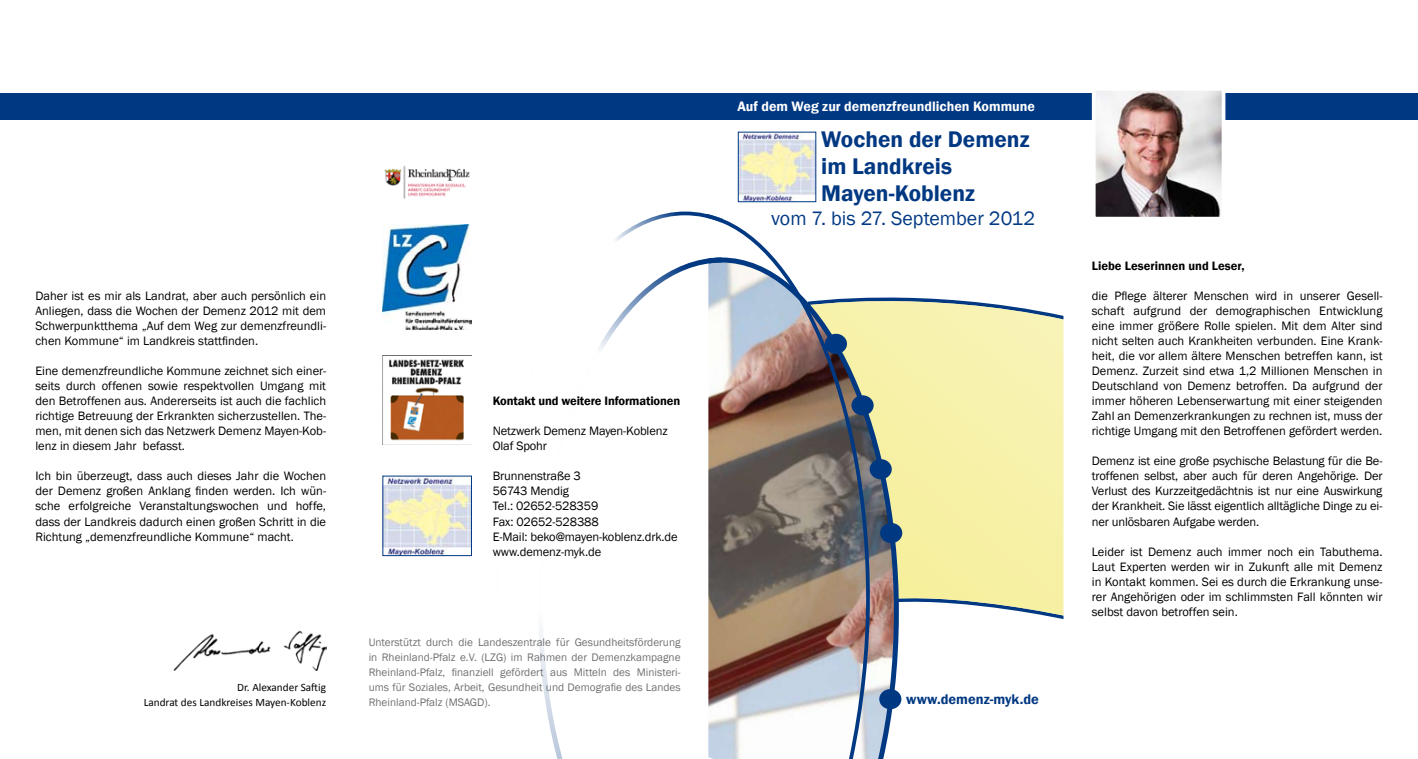
<style>
.page{position:relative;width:1418px;height:759px;background:#fff}
.page>*{position:absolute;margin:0;border:0;box-sizing:border-box;transform-origin:0 0}
.t1{font:600 23.25px/27px "Franklin Gothic";color:#003882}
.t2{font:20px "Franklin Gothic";color:#003882}
.t3{font:600 14.38px "Franklin Gothic";color:#003882}
.t4{font:600 14px "Franklin Gothic";color:#fff}
.t5{font:12.5px/15px "Franklin Gothic";color:#000;text-align:justify}
.t6{font:600 12.5px "Franklin Gothic";letter-spacing:-.01em;color:#000}
.t7{font:11.25px/15px "Franklin Gothic";color:#707173;text-align:justify}
.t8{font:11.25px/15px "Calibri";color:#000;text-align:right}
</style>
<div class="page">
<svg style="left:1042px;top:615px;width:21px;height:4px"></svg>
<svg style="left:901px;top:297px;width:51px;height:3px"></svg>
<svg style="left:901px;top:300px;width:162px;height:315px;background:#f2eeab"></svg>
<div style="left:0;top:94px;width:1417px;height:26px;background:#003882"></div>
<img style="left:383px;top:224px;width:88px;height:105px">
<img style="left:384px;top:166px;width:86px;height:33px">
<img style="left:389px;top:359px;width:75px;height:82px">
<img style="left:384px;top:477px;width:86px;height:77px">
<div style="left:382px;top:475px;width:90px;height:81px;border:1px solid #003882"></div>
<img style="left:1096px;top:92px;width:124px;height:123px">
<div style="left:1091px;top:87px;width:134px;height:133px;border:4px solid #fff"></div>
<img style="left:173px;top:630px;width:153px;height:40px">
<svg style="left:871px;top:297px;width:30px;height:461px;background:#bebca5"></svg>
<div style="left:880px;top:522px;width:22px;height:21px;background:#003882;border-radius:50%"></div>
<div style="left:869px;top:459px;width:22px;height:20px;background:#003882;border-radius:50%"></div>
<div style="left:851px;top:395px;width:22px;height:20px;background:#003882;border-radius:50%"></div>
<div style="left:879px;top:688px;width:22px;height:21px;background:#003882;border-radius:50%"></div>
<img style="left:724px;top:219px;width:147px;height:539px">
<img style="left:739px;top:134px;width:75px;height:66px">
<div style="left:737px;top:132px;width:79px;height:70px;border:1px solid #003882"></div>
<svg style="left:539px;top:256px;width:186px;height:502px"></svg>
<svg style="left:539px;top:211px;width:185px;height:384px"></svg>
<p class="t5" style="left:35px;top:289px;width:292px">Daher ist es mir als Landrat, aber auch persönlich ein Anliegen, dass die Wochen der Demenz 2012 mit dem Schwerpunktthema „Auf dem Weg zur demenzfreundli&shy;chen Kommune“ im Landkreis stattfinden.</p>
<p class="t5" style="left:35px;top:364px;width:292px">Eine demenzfreundliche Kommune zeichnet sich einer&shy;seits durch offenen sowie respektvollen Umgang mit den Betroffenen aus. Andererseits ist auch die fachlich richtige Betreuung der Erkrankten sicherzustellen. The&shy;men, mit denen sich das Netzwerk Demenz Mayen-Kob&shy;lenz in diesem Jahr befasst.</p>
<p class="t5" style="left:35px;top:469px;width:292px">Ich bin überzeugt, dass auch dieses Jahr die Wochen der Demenz großen Anklang finden werden. Ich wün&shy;sche erfolgreiche Veranstaltungswochen und hoffe, dass der Landkreis dadurch einen großen Schritt in die Richtung „demenzfreundliche Kommune“ macht.</p>
<p class="t8" style="left:144px;top:679px;width:184px">Dr. Alexander Saftig<br>Landrat des Landkreises Mayen-Koblenz</p>
<p class="t6" style="left:493px;top:393px;width:189px">Kontakt und weitere Informationen</p>
<p class="t5" style="left:493px;top:424px;width:176px">Netzwerk Demenz Mayen-Koblenz<br>Olaf Spohr</p>
<p class="t5" style="left:493px;top:469px;width:186px;text-align:left">Brunnenstraße 3<br>56743 Mendig<br>Tel.: 02652-528359<br>Fax: 02652-528388<br>E-Mail: beko@mayen-koblenz.drk.de www.demenz-myk.de</p>
<p class="t7" style="left:369px;top:634px;width:313px">Unterstützt durch die Landeszentrale für Gesundheitsförderung in Rheinland-Pfalz e.V. (LZG) im Rahmen der Demenzkampagne Rheinland-Pfalz, finanziell gefördert aus Mitteln des Ministeri&shy;ums für Soziales, Arbeit, Gesundheit und Demografie des Landes Rheinland-Pfalz (MSAGD).</p>
<p class="t4" style="left:737px;top:98px;width:299px">Auf dem Weg zur demenzfreundlichen Kommune</p>
<h1 class="t1" style="left:821px;top:126px;width:210px">Wochen der Demenz im Landkreis<br>Mayen-Koblenz</h1>
<h2 class="t2" style="left:771px;top:206px;width:265px">vom 7. bis 27. September 2012</h2>
<p class="t3" style="left:906px;top:690px;width:134px">www.demenz-myk.de</p>
<p class="t6" style="left:1091px;top:258px;width:154px">Liebe Leserinnen und Leser,</p>
<p class="t5" style="left:1091px;top:289px;width:292px">die Pflege älterer Menschen wird in unserer Gesell&shy;schaft aufgrund der demographischen Entwicklung eine immer größere Rolle spielen. Mit dem Alter sind nicht selten auch Krankheiten verbunden. Eine Krank&shy;heit, die vor allem ältere Menschen betreffen kann, ist Demenz. Zurzeit sind etwa 1,2 Millionen Menschen in Deutschland von Demenz betroffen. Da aufgrund der immer höheren Lebenserwartung mit einer steigenden Zahl an Demenzerkrankungen zu rechnen ist, muss der richtige Umgang mit den Betroffenen gefördert werden.</p>
<p class="t5" style="left:1091px;top:454px;width:292px">Demenz ist eine große psychische Belastung für die Be&shy;troffenen selbst, aber auch für deren Angehörige. Der Verlust des Kurzzeitgedächtnis ist nur eine Auswirkung der Krankheit. Sie lässt eigentlich alltägliche Dinge zu ei&shy;ner unlösbaren Aufgabe werden.</p>
<p class="t5" style="left:1091px;top:544px;width:292px">Leider ist Demenz auch immer noch ein Tabuthema.<br>Laut Experten werden wir in Zukunft alle mit Demenz in Kontakt kommen. Sei es durch die Erkrankung unse&shy;rer Angehörigen oder im schlimmsten Fall könnten wir selbst davon betroffen sein.</p>
</div>
